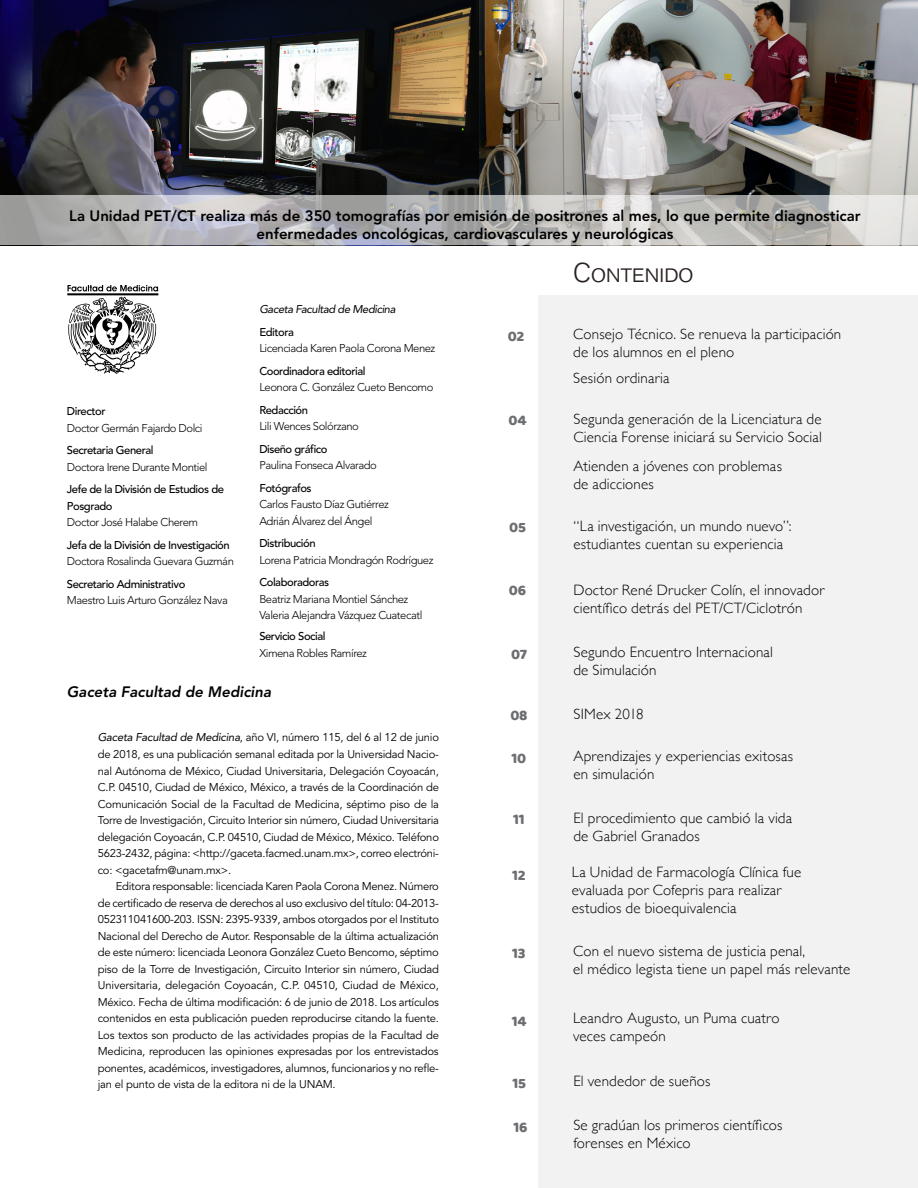
<style>
.page{position:relative;width:918px;height:1188px;background:#fff}
.page>*{position:absolute;margin:0;border:0;box-sizing:border-box;transform-origin:0 0}
.t1{font:27px "Akzidenz Grotesk BQ Light SC";letter-spacing:-.02em;color:#28211f}
.t2{font:300 15px/18px "Gill Sans";letter-spacing:.01em;color:#000}
.t3{font:800 15px/18px "Avenir LT Std";color:#000;text-align:center}
.t4{font:15px "Baloo";letter-spacing:-.015em;color:#6d6e71}
.t5{font:italic 800 15px "Avenir LT Std";color:#000}
.t6{font:11.25px/16.5px "Avenir LT Std";letter-spacing:-.02em;color:#000;text-align:justify}
.t7{font:300 11.25px/16.5px "Avenir LT Std";letter-spacing:-.04em;color:#000}
.t8{font:500 11.25px/16.5px "Avenir LT Std";letter-spacing:-.04em;color:#000}
.t9{font:italic 11.25px "Avenir LT Std";letter-spacing:-.04em;color:#000}
.s1{font-style:italic}
</style>
<div class="page">
<img style="left:0;top:0;width:918px;height:196px">
<div style="left:539px;top:296px;width:379px;height:892px;background:#f2f2f2"></div>
<svg style="left:67px;top:285px;width:91px;height:89px"></svg>
<svg style="left:0;top:196px;width:918px;height:49px;background:#bbbaba"></svg>
<h2 class="t3" style="left:69px;top:207px;width:793px">La Unidad PET/CT realiza más de 350 tomografías por emisión de positrones al mes, lo que permite diagnosticar enfermedades oncológicas, cardiovasculares y neurológicas</h2>
<p class="t9" style="left:259px;top:303px;width:138px">Gaceta Facultad de Medicina</p>
<p class="t8" style="left:259px;top:324px;width:36px">Editora</p>
<p class="t7" style="left:259px;top:340px;width:178px">Licenciada Karen Paola Corona Menez</p>
<p class="t8" style="left:259px;top:363px;width:108px">Coordinadora editorial</p>
<p class="t7" style="left:259px;top:379px;width:176px">Leonora C. González Cueto Bencomo</p>
<p class="t8" style="left:259px;top:402px;width:50px">Redacción</p>
<p class="t7" style="left:259px;top:418px;width:101px">Lili Wences Solórzano</p>
<p class="t8" style="left:259px;top:441px;width:70px">Diseño gráfico</p>
<p class="t7" style="left:259px;top:457px;width:119px">Paulina Fonseca Alvarado</p>
<p class="t8" style="left:259px;top:480px;width:54px">Fotógrafos</p>
<p class="t7" style="left:259px;top:496px;width:131px">Carlos Fausto Díaz Gutiérrez<br>Adrián Álvarez del Ángel</p>
<p class="t8" style="left:259px;top:535px;width:58px">Distribución</p>
<p class="t7" style="left:259px;top:552px;width:176px">Lorena Patricia Mondragón Rodríguez</p>
<p class="t8" style="left:259px;top:574px;width:71px">Colaboradoras</p>
<p class="t7" style="left:259px;top:591px;width:165px">Beatriz Mariana Montiel Sánchez<br>Valeria Alejandra Vázquez Cuatecatl</p>
<p class="t8" style="left:259px;top:628px;width:68px">Servicio Social</p>
<p class="t7" style="left:259px;top:645px;width:109px">Ximena Robles Ramírez</p>
<h2 class="t5" style="left:67px;top:682px;width:206px">Gaceta Facultad de Medicina</h2>
<p class="t8" style="left:67px;top:403px;width:40px">Director</p>
<p class="t7" style="left:67px;top:419px;width:137px">Doctor Germán Fajardo Dolci</p>
<p class="t8" style="left:67px;top:442px;width:88px">Secretaria General</p>
<p class="t7" style="left:67px;top:458px;width:142px">Doctora Irene Durante Montiel</p>
<p class="t8" style="left:67px;top:481px;width:159px">Jefe de la División de Estudios de<br>Posgrado</p>
<p class="t7" style="left:67px;top:514px;width:133px">Doctor José Halabe Cherem</p>
<p class="t8" style="left:67px;top:537px;width:164px">Jefa de la División de Investigación</p>
<p class="t7" style="left:67px;top:553px;width:168px">Doctora Rosalinda Guevara Guzmán</p>
<p class="t8" style="left:67px;top:576px;width:120px">Secretario Administrativo</p>
<p class="t7" style="left:67px;top:592px;width:162px">Maestro Luis Arturo González Nava</p>
<p class="t6" style="left:98px;top:730px;width:343px"><span class="s1">Gaceta Facultad de Medicina</span>, año VI, número 115, del 6 al 12 de junio de 2018, es una publicación semanal editada por la Universidad Nacio&shy;nal Autónoma de México, Ciudad Universitaria, Delegación Coyoacán, C.P. 04510, Ciudad de México, México, a través de la Coordinación de Comunicación Social de la Facultad de Medicina, séptimo piso de la Torre de Investigación, Circuito Interior sin número, Ciudad Universitaria delegación Coyoacán, C.P. 04510, Ciudad de México, México. Teléfono 5623-2432, página: &lt;http://gaceta.facmed.unam.mx&gt;, correo electróni&shy;co: &lt;gacetafm@unam.mx&gt;.</p>
<p class="t6" style="left:98px;top:878px;width:343px;text-indent:18px">Editora responsable: licenciada Karen Paola Corona Menez. Número de certificado de reserva de derechos al uso exclusivo del título: 04-2013- 052311041600-203. ISSN: 2395-9339, ambos otorgados por el Instituto Nacional del Derecho de Autor. Responsable de la última actualización de este número: licenciada Leonora González Cueto Bencomo, séptimo piso de la Torre de Investigación, Circuito Interior sin número, Ciudad Universitaria, delegación Coyoacán, C.P. 04510, Ciudad de México, México. Fecha de última modificación: 6 de junio de 2018. Los artículos contenidos en esta publicación pueden reproducirse citando la fuente.<br>Los textos son producto de las actividades propias de la Facultad de Medicina, reproducen las opiniones expresadas por los entrevistados ponentes, académicos, investigadores, alumnos, funcionarios y no refle&shy;jan el punto de vista de la editora ni de la UNAM.</p>
<h2 class="t4" style="left:508px;top:327px;width:18px">02</h2>
<h2 class="t4" style="left:509px;top:411px;width:20px">04</h2>
<h2 class="t4" style="left:509px;top:518px;width:18px">05</h2>
<h2 class="t4" style="left:509px;top:581px;width:19px">06</h2>
<h2 class="t4" style="left:511px;top:645px;width:17px">07</h2>
<h2 class="t4" style="left:510px;top:706px;width:19px">08</h2>
<h2 class="t4" style="left:512px;top:749px;width:16px">10</h2>
<h2 class="t4" style="left:513px;top:810px;width:13px">11</h2>
<h2 class="t4" style="left:512px;top:866px;width:15px">12</h2>
<h2 class="t4" style="left:512px;top:944px;width:15px">13</h2>
<h2 class="t4" style="left:512px;top:1012px;width:16px">14</h2>
<h2 class="t4" style="left:512px;top:1075px;width:15px">15</h2>
<h2 class="t4" style="left:513px;top:1118px;width:16px">16</h2>
<h1 class="t1" style="left:573px;top:258px;width:122px">Contenido</h1>
<h2 class="t2" style="left:573px;top:324px;width:270px">Consejo Técnico. Se renueva la participación de los alumnos en el pleno</h2>
<h2 class="t2" style="left:573px;top:369px;width:98px">Sesión ordinaria</h2>
<h2 class="t2" style="left:574px;top:409px;width:250px">Segunda generación de la Licenciatura de<br>Ciencia Forense iniciará su Servicio Social</h2>
<h2 class="t2" style="left:573px;top:456px;width:210px">Atienden a jóvenes con problemas de adicciones</h2>
<h2 class="t2" style="left:573px;top:516px;width:220px">“La investigación, un mundo nuevo”: estudiantes cuentan su experiencia</h2>
<h2 class="t2" style="left:573px;top:580px;width:253px">Doctor René Drucker Colín, el innovador científico detrás del PET/CT/Ciclotrón</h2>
<h2 class="t2" style="left:573px;top:642px;width:201px">Segundo Encuentro Internacional de Simulación</h2>
<h2 class="t2" style="left:573px;top:704px;width:72px">SIMex 2018</h2>
<h2 class="t2" style="left:573px;top:747px;width:221px">Aprendizajes y experiencias exitosas en simulación</h2>
<h2 class="t2" style="left:573px;top:808px;width:220px">El procedimiento que cambió la vida de Gabriel Granados</h2>
<h2 class="t2" style="left:572px;top:863px;width:231px">La Unidad de Farmacología Clínica fue evaluada por Cofepris para realizar estudios de bioequivalencia</h2>
<h2 class="t2" style="left:573px;top:942px;width:279px">Con el nuevo sistema de justicia penal,<br>el médico legista tiene un papel más relevante</h2>
<h2 class="t2" style="left:573px;top:1008px;width:208px">Leandro Augusto, un Puma cuatro veces campeón</h2>
<h2 class="t2" style="left:573px;top:1071px;width:139px">El vendedor de sueños</h2>
<h2 class="t2" style="left:573px;top:1116px;width:210px">Se gradúan los primeros científicos forenses en México</h2>
</div>
